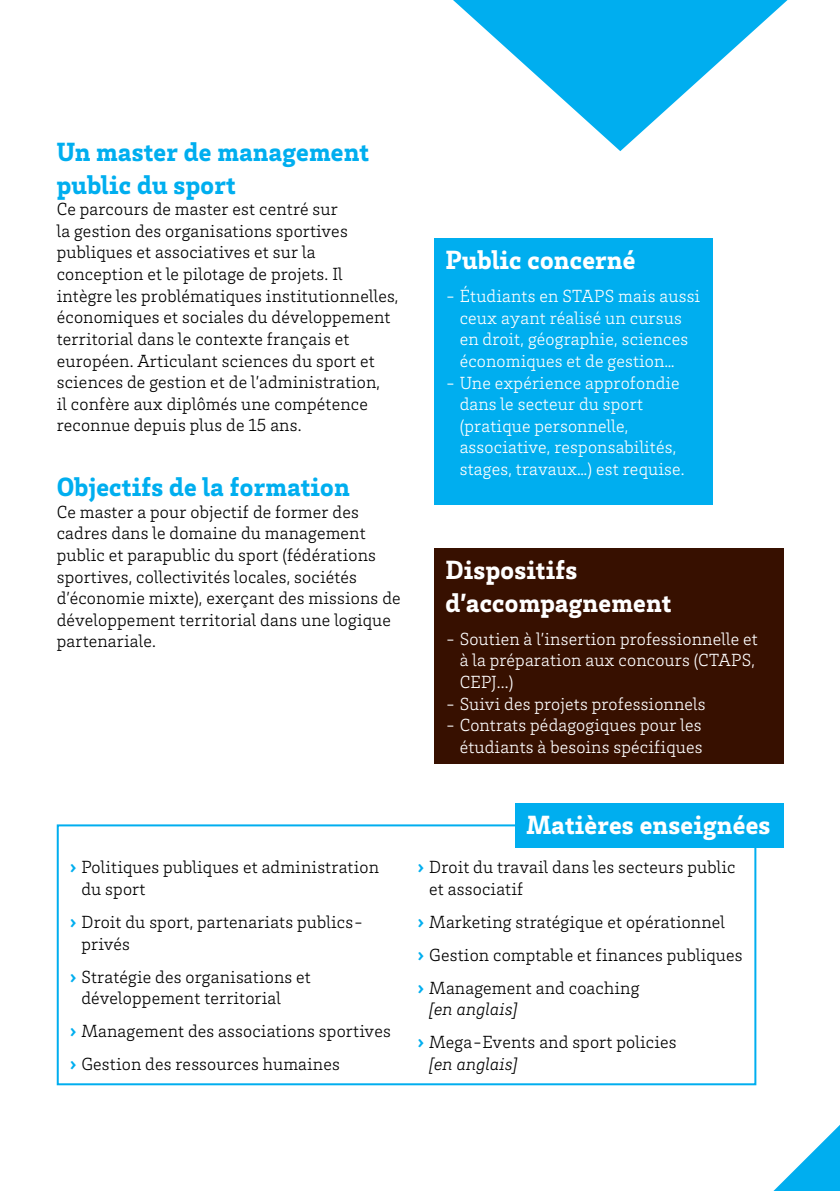
<style>
.page{position:relative;width:840px;height:1191px;background:#fff}
.page>*{position:absolute;margin:0;border:0;box-sizing:border-box;transform-origin:0 0}
.t1{font:900 27px/32.4px "Brix Slab";letter-spacing:.01em;color:#fff}
.t2{font:900 27px/32.4px "Brix Slab";letter-spacing:.01em;color:#00aeef}
.t3{font:300 18px/21.6px "Brix Slab";letter-spacing:.01em;color:#000}
.t4{font:300 18px/21.6px "Brix Slab";letter-spacing:.01em;color:#fff}
.t5{font:italic 300 18px "Brix Slab";letter-spacing:.01em;color:#000}
.s1{font-weight:900;color:#00aeef}
.s2{font-style:italic}
</style>
<div class="page">
<svg style="left:756px;top:941px;width:83px;height:250px"></svg>
<div style="left:57px;top:824px;width:699px;height:261px;border:2px solid #00aeef"></div>
<div style="left:515px;top:803px;width:267px;height:45px;background:#00aeef"></div>
<div style="left:434px;top:548px;width:348px;height:216px;background:#371000"></div>
<div style="left:434px;top:238px;width:277px;height:267px;background:#00aeef"></div>
<svg style="left:453px;top:0;width:334px;height:151px"></svg>
<h1 class="t2" style="left:57px;top:135px;width:313px">Un master de management public du sport</h1>
<p class="t3" style="left:57px;top:198px;width:343px">Ce parcours de master est centré sur<br>la gestion des organisations sportives publiques et associatives et sur la conception et le pilotage de projets. Il intègre les problématiques institutionnelles, économiques et sociales du développement territorial dans le contexte français et européen. Articulant sciences du sport et sciences de gestion et de l’administration,<br>il confère aux diplômés une compétence reconnue depuis plus de 15 ans.</p>
<h1 class="t2" style="left:57px;top:469px;width:294px">Objectifs de la formation</h1>
<p class="t3" style="left:57px;top:500px;width:345px">Ce master a pour objectif de former des cadres dans le domaine du management public et parapublic du sport (fédérations sportives, collectivités locales, sociétés d’économie mixte), exerçant des missions de développement territorial dans une logique partenariale.</p>
<h1 class="t1" style="left:445px;top:242px;width:191px">Public concerné</h1>
<p class="t4" style="left:459px;top:285px;width:242px;text-indent:-14px">- Étudiants en STAPS mais aussi ceux ayant réalisé un cursus en droit, géographie, sciences économiques et de gestion…</p>
<p class="t4" style="left:459px;top:371px;width:226px;text-indent:-14px">- Une expérience approfondie dans le secteur du sport (pratique personnelle, associative, responsabilités, stages, travaux…) est requise.</p>
<h1 class="t1" style="left:445px;top:553px;width:227px">Dispositifs d’accompagnement</h1>
<p class="t4" style="left:459px;top:627px;width:299px;text-indent:-14px">- Soutien à l’insertion professionnelle et à la préparation aux concours (CTAPS,<br>CEPJ...)</p>
<p class="t4" style="left:445px;top:692px;width:261px">- Suivi des projets professionnels</p>
<p class="t4" style="left:445px;top:713px;width:258px;text-align:right">- Contrats pédagogiques pour les étudiants à besoins spécifiques</p>
<p class="t3" style="left:81px;top:856px;width:299px;text-indent:-11px"><span class="s1">›</span> Politiques publiques et administration du sport</p>
<p class="t3" style="left:81px;top:910px;width:283px;text-indent:-11px"><span class="s1">›</span> Droit du sport, partenariats publics&shy;privés</p>
<p class="t3" style="left:81px;top:965px;width:231px;text-indent:-11px"><span class="s1">›</span> Stratégie des organisations et développement territorial</p>
<p class="t3" style="left:70px;top:1013px;width:322px;line-height:33px"><span class="s1">›</span> Management des associations sportives <span class="s1">›</span> Gestion des ressources humaines</p>
<h1 class="t1" style="left:526px;top:807px;width:245px">Matières enseignées</h1>
<p class="t3" style="left:429px;top:856px;width:308px;text-indent:-11px"><span class="s1">›</span> Droit du travail dans les secteurs public et associatif</p>
<p class="t3" style="left:417px;top:904px;width:326px;line-height:33px"><span class="s1">›</span> Marketing stratégique et opérationnel<br><span class="s1">›</span> Gestion comptable et finances publiques <span class="s1">›</span> Management and coaching</p>
<p class="t3" style="left:417px;top:992px;width:260px;line-height:33px;text-indent:11px"><span class="s2">[en anglais]<br></span><span class="s1">›</span> Mega-Events and sport policies</p>
<p class="t5" style="left:429px;top:1052px;width:90px">[en anglais]</p>
</div>
